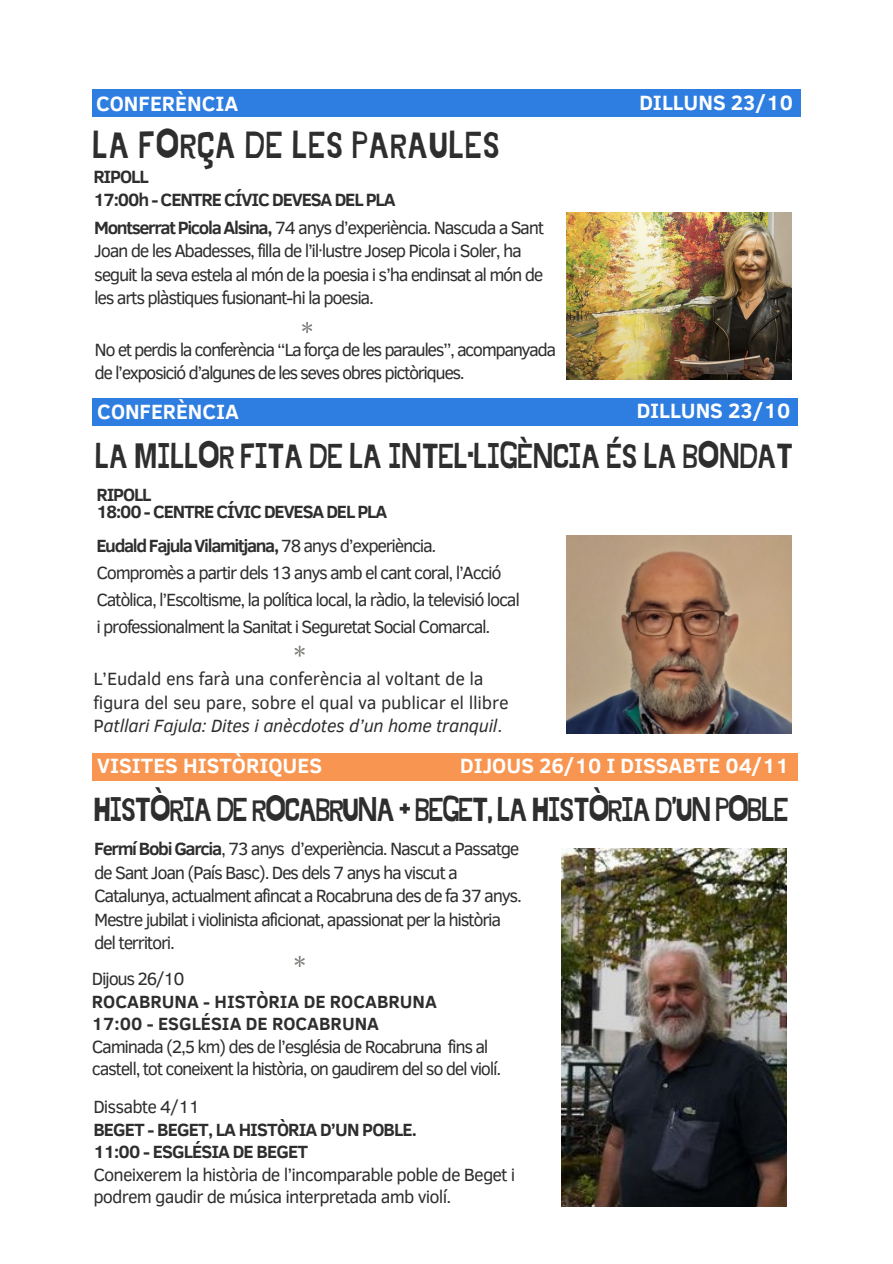
<style>
.page{position:relative;width:893px;height:1264px;background:#fff}
.page>*{position:absolute;margin:0;border:0;box-sizing:border-box;transform-origin:0 0}
.t1{font:37.5px "Jingleberry";color:#2e2e2e}
.t2{font:34.5px "Jingleberry";letter-spacing:-.035em;color:#2e2e2e}
.t3{font:33px "Jingleberry";letter-spacing:-.06em;color:#2e2e2e}
.t4{font:700 21.15px "Clear Sans";color:#fff}
.t5{font:18.15px/23.5px "Clear Sans";letter-spacing:-.07em;color:#2e2e2e}
.t6{font:700 18.15px "Clear Sans";letter-spacing:-.045em;color:#2e2e2e}
.t7{font:18.15px/22.5px "Clear Sans";letter-spacing:-.045em;color:#2e2e2e}
.t8{font:18.15px/23.5px "Clear Sans";letter-spacing:-.015em;color:#2e2e2e}
.t9{font:700 18.15px "Clear Sans";color:#2e2e2e}
.t10{font:italic 18.15px "Clear Sans";letter-spacing:-.015em;color:#2e2e2e}
.s1{font-weight:700}
.s2{font-style:normal}
</style>
<div class="page">
<img style="left:566px;top:213px;width:225px;height:166px">
<div style="left:92px;top:89px;width:708px;height:28px;background:#2e7de1"></div>
<div style="left:92px;top:398px;width:705px;height:27px;background:#2e7de1"></div>
<img style="left:566px;top:535px;width:225px;height:198px">
<div style="left:92px;top:752px;width:705px;height:28px;background:#f89651"></div>
<img style="left:562px;top:848px;width:224px;height:358px">
<svg style="left:294px;top:645px;width:11px;height:12px"></svg>
<svg style="left:302px;top:322px;width:10px;height:11px"></svg>
<svg style="left:294px;top:955px;width:11px;height:12px"></svg>
<p class="t4" style="left:96px;top:88px;width:144px">CONFERÈNCIA</p>
<p class="t1" style="left:92px;top:128px;width:410px">LA FORÇA DE LES PARAULES</p>
<p class="t6" style="left:93px;top:163px;width:57px">RIPOLL</p>
<p class="t6" style="left:93px;top:187px;width:304px">17:00h - CENTRE CÍVIC DEVESA DEL PLA</p>
<p class="t5" style="left:94px;top:214px;width:451px"><span class="s1">Montserrat Picola Alsina,</span> 74 anys d’experiència. Nascuda a Sant Joan de les Abadesses, filla de l’il·lustre Josep Picola i Soler, ha seguit la seva estela al món de la poesia i s’ha endinsat al món de les arts plàstiques fusionant-hi la poesia.</p>
<p class="t5" style="left:95px;top:337px;width:463px">No et perdis la conferència “La força de les paraules”, acompanyada de l’exposició d’algunes de les seves obres pictòriques.</p>
<p class="t4" style="left:639px;top:87px;width:155px">DILLUNS 23/10</p>
<p class="t4" style="left:97px;top:396px;width:143px">CONFERÈNCIA</p>
<p class="t2" style="left:95px;top:440px;width:700px">LA MILLOR FITA DE LA INTEL·LIGÈNCIA ÉS LA BONDAT</p>
<p class="t4" style="left:636px;top:395px;width:155px">DILLUNS 23/10</p>
<p class="t6" style="left:96px;top:482px;width:56px">RIPOLL</p>
<p class="t6" style="left:96px;top:498px;width:292px">18:00 - CENTRE CÍVIC DEVESA DEL PLA</p>
<p class="t5" style="left:96px;top:531px;width:425px;line-height:27px"><span class="s1">Eudald Fajula Vilamitjana,</span> 78 anys d’experiència.<br>Compromès a partir dels 13 anys amb el cant coral, l’Acció Catòlica, l’Escoltisme, la política local, la ràdio, la televisió local i professionalment la Sanitat i Seguretat Social Comarcal.</p>
<p class="t8" style="left:93px;top:666px;width:417px">L’Eudald ens farà una conferència al voltant de la figura del seu pare, sobre el qual va publicar el llibre</p>
<p class="t10" style="left:93px;top:712px;width:410px"><span class="s2">P</span>atllari Fajula: Dites i anècdotes d’un home tranquil<span class="s2">.</span></p>
<p class="t4" style="left:97px;top:750px;width:226px">VISITES HISTÒRIQUES</p>
<p class="t4" style="left:460px;top:750px;width:330px">DIJOUS 26/10 I DISSABTE 04/11</p>
<p class="t3" style="left:93px;top:794px;width:697px">HISTÒRIA DE ROCABRUNA + BEGET, LA HISTÒRIA D’UN POBLE</p>
<p class="t5" style="left:94px;top:836px;width:429px"><span class="s1">Fermí Bobi Garcia</span>, 73 anys d’experiència. Nascut a Passatge de Sant Joan (País Basc). Des dels 7 anys ha viscut a Catalunya, actualment afincat a Rocabruna des de fa 37 anys.<br>Mestre jubilat i violinista aficionat, apassionat per la història del territori.</p>
<p class="t5" style="left:92px;top:966px;width:94px">Dijous 26/10</p>
<p class="t9" style="left:92px;top:988px;width:346px">ROCABRUNA - HISTÒRIA DE ROCABRUNA</p>
<p class="t9" style="left:92px;top:1010px;width:288px">17:00 - ESGLÉSIA DE ROCABRUNA</p>
<p class="t5" style="left:92px;top:1033px;width:411px;line-height:22.5px">Caminada (2,5 km) des de l’església de Rocabruna fins al castell, tot coneixent la història, on gaudirem del so del violí.</p>
<p class="t7" style="left:93px;top:1094px;width:108px">Dissabte 4/11</p>
<p class="t6" style="left:93px;top:1116px;width:325px">BEGET - BEGET, LA HISTÒRIA D’UN POBLE.</p>
<p class="t6" style="left:93px;top:1138px;width:216px">11:00 - ESGLÉSIA DE BEGET</p>
<p class="t7" style="left:93px;top:1162px;width:423px">Coneixerem la història de l’incomparable poble de Beget i podrem gaudir de música interpretada amb violí.</p>
</div>
